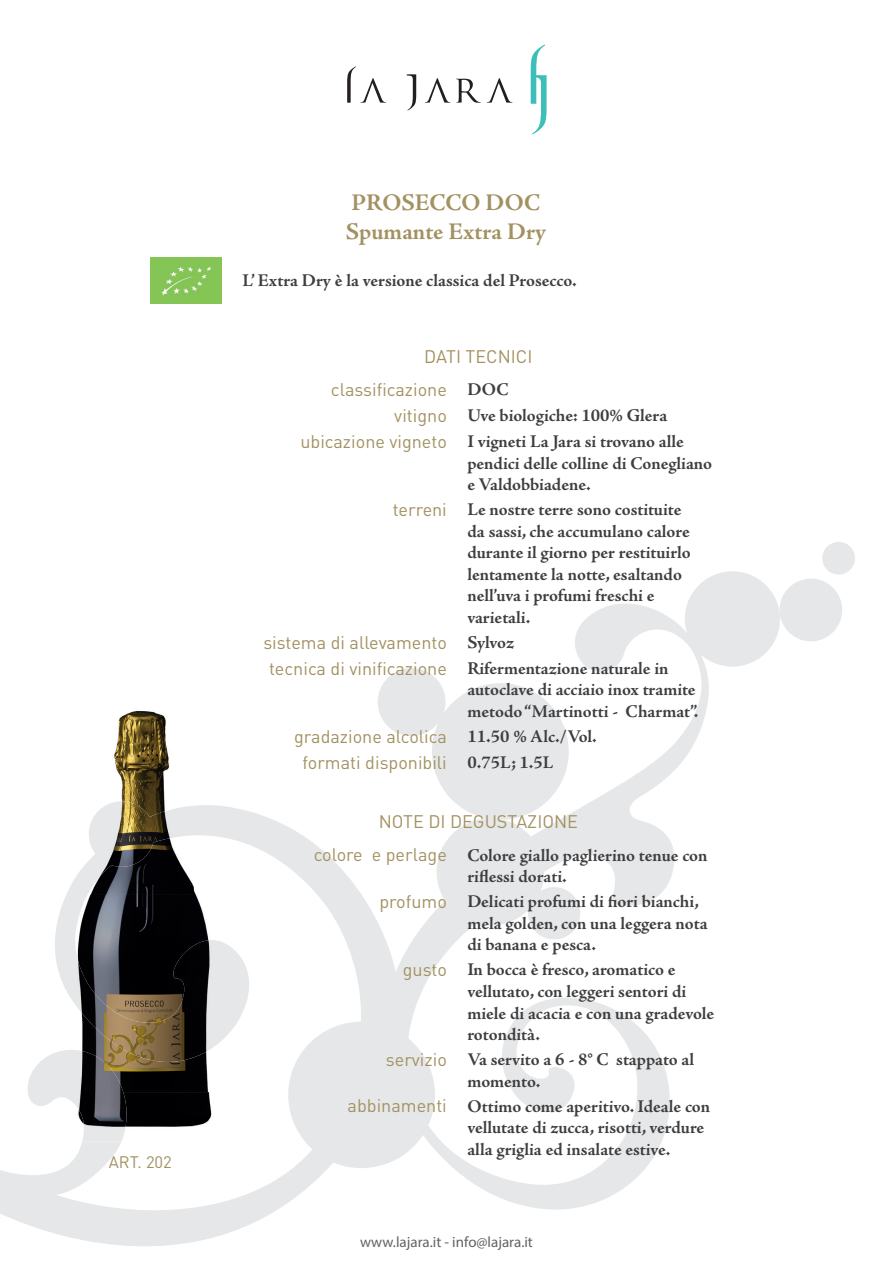
<style>
.page{position:relative;width:893px;height:1263px;background:#fff}
.page>*{position:absolute;margin:0;border:0;box-sizing:border-box;transform-origin:0 0}
.t1{font:700 24px/28.8px "Adobe Jenson Pro";color:#a29161}
.t2{font:700 18px/21.6px "Adobe Jenson Pro";letter-spacing:-.005em;color:#3e3e3f}
.t3{font:18px/33px "DIN Pro";color:#a29161}
.t4{font:16.5px "DIN Pro";color:#a29161}
.t5{font:15px "Myriad Pro";color:#636366}
.s1{font-family:"Adobe Jenson Pro";font-weight:700;color:#3e3e3f}
.s2{font-family:"DIN Pro";font-weight:400;color:#a29161}
</style>
<div class="page">
<img style="left:151px;top:257px;width:71px;height:46px">
<svg style="left:0;top:571px;width:779px;height:675px"></svg>
<svg style="left:109px;top:1156px;width:4px;height:5px"></svg>
<svg style="left:779px;top:542px;width:76px;height:99px"></svg>
<svg style="left:487px;top:78px;width:25px;height:25px"></svg>
<svg style="left:425px;top:78px;width:25px;height:25px"></svg>
<svg style="left:347px;top:66px;width:39px;height:37px"></svg>
<svg style="left:456px;top:79px;width:25px;height:24px"></svg>
<svg style="left:407px;top:74px;width:9px;height:36px"></svg>
<svg style="left:531px;top:45px;width:16px;height:89px"></svg>
<img style="left:0;top:697px;width:291px;height:444px">
<img style="left:77px;top:801px;width:107px;height:97px">
<img style="left:184px;top:805px;width:107px;height:45px">
<img style="left:24px;top:874px;width:53px;height:233px">
<img style="left:260px;top:849px;width:31px;height:20px">
<img style="left:77px;top:898px;width:54px;height:243px">
<img style="left:184px;top:940px;width:54px;height:120px">
<img style="left:130px;top:953px;width:54px;height:109px">
<img style="left:237px;top:953px;width:54px;height:161px">
<p class="t4" style="left:109px;top:1150px;width:65px">ART. 202</p>
<h1 class="t1" style="left:346px;top:188px;width:202px">PROSECCO DOC<br>Spumante Extra Dry</h1>
<p class="t2" style="left:242px;top:270px;width:336px">L’ Extra Dry è la versione classica del Prosecco.</p>
<p class="t3" style="left:331px;top:339px;width:203px;text-indent:93px">DATI TECNICI classificazione <span class="s1">DOC</span></p>
<p class="t2" style="left:300px;top:403px;width:385px;line-height:25.8px;text-indent:94px"><span class="s2">vitigno</span> Uve biologiche: 100% Glera <span class="s2">ubicazione vigneto</span> I vigneti La Jara si trovano alle</p>
<p class="t2" style="left:467px;top:452px;width:246px">pendici delle colline di Conegliano e Valdobbiadene.</p>
<p class="t2" style="left:467px;top:499px;width:225px;text-indent:-75px"><span class="s2">terreni</span> Le nostre terre sono costituite da sassi, che accumulano calore durante il giorno per restituirlo lentamente la notte, esaltando nell’uva i profumi freschi e varietali.</p>
<p class="t3" style="left:263px;top:625px;width:252px">sistema di allevamento <span class="s1">Sylvoz</span></p>
<p class="t2" style="left:467px;top:658px;width:232px;text-indent:-198px"><span class="s2">tecnica di vinificazione</span> Rifermentazione naturale in autoclave di acciaio inox tramite metodo “Martinotti - Charmat”.</p>
<p class="t3" style="left:303px;top:723px;width:296px;line-height:25.8px;text-indent:-9px">gradazione alcolica <span class="s1">11.50 % Alc./Vol. </span>formati disponibili <span class="s1">0.75L; 1.5L</span></p>
<p class="t3" style="left:379px;top:804px;width:201px">NOTE DI DEGUSTAZIONE</p>
<p class="t2" style="left:467px;top:844px;width:242px;text-indent:-154px"><span class="s2">colore e perlage</span> Colore giallo paglierino tenue con riflessi dorati.</p>
<p class="t2" style="left:467px;top:891px;width:242px;text-indent:-88px"><span class="s2">profumo</span> Delicati profumi di fiori bianchi, mela golden, con una leggera nota di banana e pesca.</p>
<p class="t2" style="left:467px;top:959px;width:248px;text-indent:-65px"><span class="s2">gusto</span> In bocca è fresco, aromatico e vellutato, con leggeri sentori di miele di acacia e con una gradevole rotondità.</p>
<p class="t2" style="left:467px;top:1049px;width:228px;text-indent:-82px"><span class="s2">servizio</span> Va servito a 6 - 8° C stappato al momento.</p>
<p class="t2" style="left:467px;top:1095px;width:244px;text-indent:-120px"><span class="s2">abbinamenti</span> Ottimo come aperitivo. Ideale con vellutate di zucca, risotti, verdure alla griglia ed insalate estive.</p>
<p class="t5" style="left:360px;top:1232px;width:174px">www.lajara.it - info@lajara.it</p>
</div>
